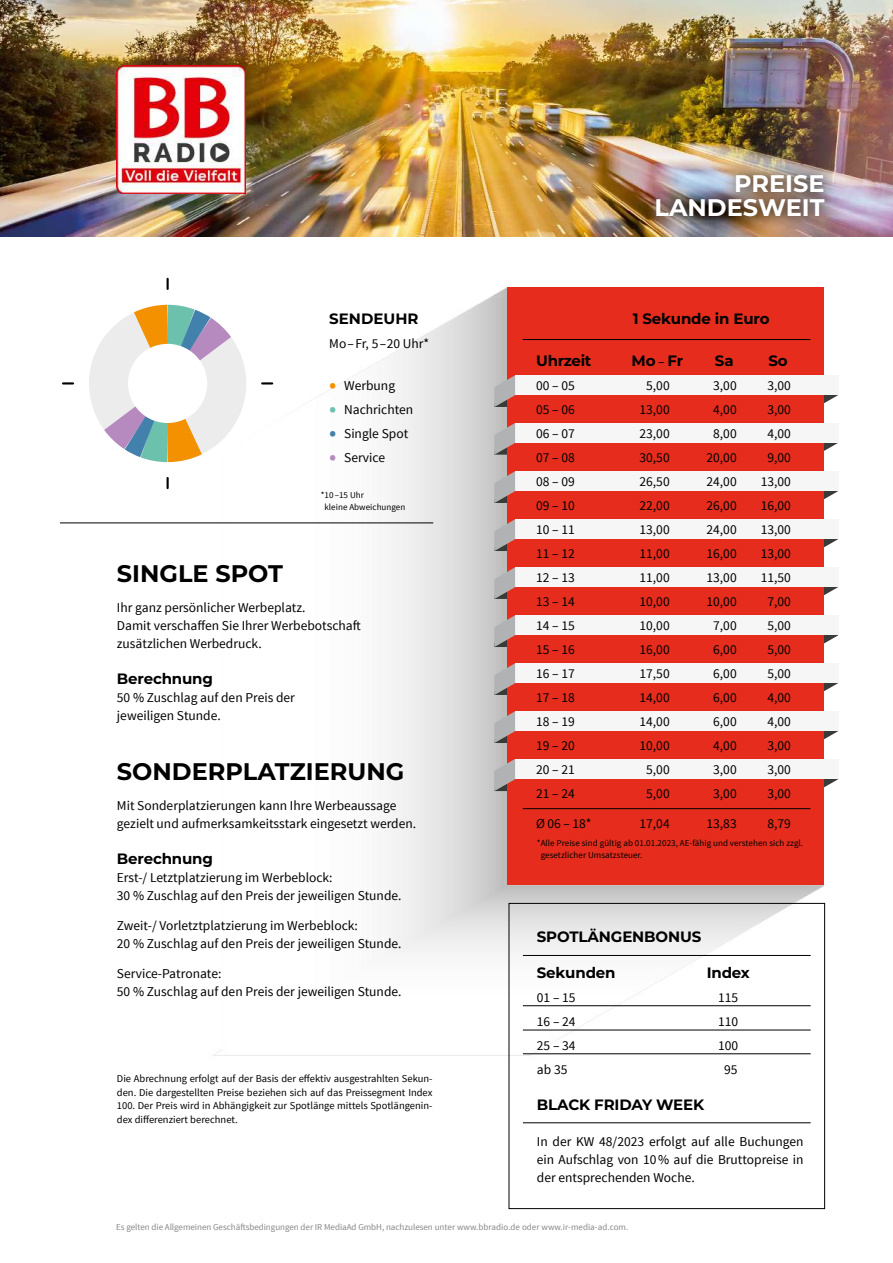
<style>
.page{position:relative;width:893px;height:1263px;background:#fff}
.page>*{position:absolute;margin:0;border:0;box-sizing:border-box;transform-origin:0 0}
.t1{font:700 24px "Montserrat";color:#000}
.t2{font:700 24px/24px "Montserrat";color:#fff;text-align:right}
.t3{font:700 15px "Montserrat";letter-spacing:-.01em;color:#000}
.t4{font:13.5px/24px "Source Sans Pro";color:#000}
.t5{font:10.5px/13.5px "Source Sans Pro";color:#000;text-align:justify}
.t6{font:9px/12px "Source Sans Pro";letter-spacing:.005em;color:#000}
.t7{font:9px "Source Sans Pro";letter-spacing:-.005em;color:#868786}
.s1{font-size:24px;color:#f39100}
.s2{font-size:24px;color:#6cc1ac}
.s3{font-size:24px;color:#4381ad}
.s4{font-size:24px;color:#b68abe}
.s5{font-family:"Source Sans Pro";font-weight:400;font-size:13.5px}
</style>
<div class="page">
<img style="left:158px;top:287px;width:666px;height:864px">
<img style="left:0;top:0;width:893px;height:237px">
<svg style="left:824px;top:395px;width:14px;height:9px"></svg>
<svg style="left:824px;top:539px;width:14px;height:9px"></svg>
<svg style="left:824px;top:443px;width:14px;height:8px"></svg>
<svg style="left:824px;top:587px;width:14px;height:9px"></svg>
<svg style="left:824px;top:683px;width:14px;height:9px"></svg>
<svg style="left:824px;top:779px;width:14px;height:9px"></svg>
<svg style="left:824px;top:491px;width:14px;height:9px"></svg>
<svg style="left:824px;top:635px;width:14px;height:9px"></svg>
<svg style="left:824px;top:731px;width:14px;height:9px"></svg>
<div style="left:507px;top:288px;width:317px;height:597px;background:#e62d1d"></div>
<div style="left:515px;top:375px;width:323px;height:20px;background:#f6f6f6"></div>
<svg style="left:494px;top:375px;width:21px;height:32px"></svg>
<div style="left:515px;top:471px;width:323px;height:20px;background:#f6f6f6"></div>
<svg style="left:494px;top:471px;width:21px;height:32px"></svg>
<div style="left:515px;top:519px;width:323px;height:20px;background:#f6f6f6"></div>
<svg style="left:494px;top:519px;width:21px;height:32px"></svg>
<div style="left:515px;top:567px;width:323px;height:20px;background:#f6f6f6"></div>
<svg style="left:494px;top:567px;width:21px;height:32px"></svg>
<div style="left:515px;top:615px;width:323px;height:20px;background:#f6f6f6"></div>
<svg style="left:494px;top:615px;width:21px;height:32px"></svg>
<div style="left:515px;top:663px;width:323px;height:20px;background:#f6f6f6"></div>
<svg style="left:494px;top:663px;width:21px;height:32px"></svg>
<div style="left:515px;top:711px;width:323px;height:20px;background:#f6f6f6"></div>
<svg style="left:494px;top:711px;width:21px;height:32px"></svg>
<div style="left:515px;top:759px;width:323px;height:20px;background:#f6f6f6"></div>
<svg style="left:494px;top:759px;width:21px;height:32px"></svg>
<div style="left:515px;top:423px;width:323px;height:20px;background:#f6f6f6"></div>
<svg style="left:494px;top:423px;width:21px;height:32px"></svg>
<hr style="left:523px;top:808px;width:287px;height:1px;background:#000">
<hr style="left:523px;top:339px;width:287px;height:1px;background:#000">
<hr style="left:60px;top:523px;width:373px;height:1px;background:#000">
<hr style="left:523px;top:955px;width:288px;height:1px;background:#000">
<hr style="left:523px;top:1005px;width:288px;height:1px;background:#000">
<hr style="left:523px;top:1030px;width:288px;height:1px;background:#000">
<hr style="left:523px;top:1053px;width:288px;height:1px;background:#000">
<hr style="left:523px;top:1122px;width:288px;height:1px;background:#000">
<svg style="left:63px;top:277px;width:209px;height:214px"></svg>
<img style="left:642px;top:161px;width:195px;height:69px">
<img style="left:117px;top:66px;width:128px;height:128px">
<div style="left:509px;top:903px;width:316px;height:306px;border:1px solid #000"></div>
<p class="t3" style="left:329px;top:308px;width:91px">SENDEUHR</p>
<p class="t4" style="left:329px;top:332px;width:101px">Mo–Fr, 5–20 Uhr*</p>
<p class="t4" style="left:329px;top:374px;width:67px"><span class="s1">•</span> Werbung</p>
<p class="t4" style="left:329px;top:398px;width:85px"><span class="s2">•</span> Nachrichten</p>
<p class="t4" style="left:329px;top:422px;width:80px"><span class="s3">•</span> Single Spot</p>
<p class="t4" style="left:329px;top:446px;width:57px"><span class="s4">•</span> Service</p>
<h1 class="t1" style="left:117px;top:556px;width:168px">SINGLE SPOT</h1>
<p class="t6" style="left:324px;top:489px;width:82px;text-indent:-4px">*10 –15 Uhr<br>kleine Abweichungen</p>
<p class="t4" style="left:117px;top:599px;width:245px;line-height:18px">Ihr ganz persönlicher Werbeplatz.<br>Damit verschaffen Sie Ihrer Werbebotschaft zusätzlichen Werbedruck.</p>
<p class="t3" style="left:117px;top:668px;width:98px">Berechnung</p>
<p class="t4" style="left:117px;top:689px;width:180px;line-height:18px">50 % Zuschlag auf den Preis der jeweiligen Stunde.</p>
<h1 class="t1" style="left:117px;top:754px;width:289px">SONDERPLATZIERUNG</h1>
<p class="t4" style="left:117px;top:797px;width:301px;line-height:18px">Mit Sonderplatzierungen kann Ihre Werbeaussage gezielt und aufmerksamkeitsstark eingesetzt werden.</p>
<p class="t3" style="left:117px;top:848px;width:98px">Berechnung</p>
<p class="t4" style="left:117px;top:869px;width:286px;line-height:18px">Erst-/ Letztplatzierung im Werbeblock:<br>30 % Zuschlag auf den Preis der jeweiligen Stunde.</p>
<p class="t4" style="left:117px;top:917px;width:286px;line-height:18px">Zweit-/ Vorletztplatzierung im Werbeblock:<br>20 % Zuschlag auf den Preis der jeweiligen Stunde.</p>
<p class="t4" style="left:117px;top:965px;width:286px;line-height:18px">Service-Patronate:<br>50 % Zuschlag auf den Preis der jeweiligen Stunde.</p>
<p class="t5" style="left:117px;top:1072px;width:317px">Die Abrechnung erfolgt auf der Basis der effektiv ausgestrahlten Sekun&shy;den. Die dargestellten Preise beziehen sich auf das Preissegment Index 100. Der Preis wird in Abhängigkeit zur Spotlänge mittels Spotlängenin&shy;dex differenziert berechnet.</p>
<h1 class="t2" style="left:654px;top:170px;width:172px">PREISE<br>LANDESWEIT</h1>
<p class="t3" style="left:633px;top:308px;width:138px">1 Sekunde in Euro</p>
<p class="t3" style="left:536px;top:350px;width:57px">Uhrzeit</p>
<p class="t4" style="left:536px;top:374px;width:40px;text-align:justify">00 – 05<br>05 – 06<br>06 – 07<br>07 – 08<br>08 – 09<br>09 – 10<br>10 – 11<br>11 – 12<br>12 – 13<br>13 – 14<br>14 – 15<br>15 – 16<br>16 – 17<br>17 – 18<br>18 – 19<br>19 – 20<br>20 – 21<br>21 – 24</p>
<p class="t4" style="left:536px;top:812px;width:57px">Ø 06 – 18*</p>
<p class="t6" style="left:541px;top:837px;width:264px;text-indent:-4px">*Alle Preise sind gültig ab 01.01.2023, AE-fähig und verstehen sich zzgl. gesetzlicher Umsatzsteuer.</p>
<p class="t3" style="left:715px;top:350px;width:20px">Sa</p>
<p class="t4" style="left:706px;top:374px;width:32px;text-align:center">3,00<br>4,00<br>8,00<br>20,00<br>24,00<br>26,00<br>24,00<br>16,00<br>13,00<br>10,00<br>7,00<br>6,00<br>6,00<br>6,00<br>6,00<br>4,00<br>3,00<br>3,00</p>
<p class="t4" style="left:706px;top:812px;width:32px">13,83</p>
<p class="t3" style="left:769px;top:350px;width:21px">So</p>
<p class="t4" style="left:761px;top:374px;width:32px;text-align:center">3,00<br>3,00<br>4,00<br>9,00<br>13,00<br>16,00<br>13,00<br>13,00<br>11,50<br>7,00<br>5,00<br>5,00<br>5,00<br>4,00<br>4,00<br>3,00<br>3,00<br>3,00</p>
<p class="t4" style="left:767px;top:812px;width:25px">8,79</p>
<p class="t3" style="left:632px;top:350px;width:53px">Mo <span class="s5">–</span> Fr</p>
<p class="t4" style="left:639px;top:374px;width:32px;text-align:center">5,00<br>13,00<br>23,00<br>30,50<br>26,50<br>22,00<br>13,00<br>11,00<br>11,00<br>10,00<br>10,00<br>16,00<br>17,50<br>14,00<br>14,00<br>10,00<br>5,00<br>5,00</p>
<p class="t4" style="left:639px;top:812px;width:32px">17,04</p>
<p class="t3" style="left:537px;top:926px;width:166px">SPOTLÄNGENBONUS</p>
<p class="t3" style="left:537px;top:962px;width:80px">Sekunden</p>
<p class="t4" style="left:537px;top:986px;width:40px;text-align:justify">01 – 15<br>16 – 24<br>25 – 34 ab 35</p>
<p class="t3" style="left:707px;top:962px;width:45px">Index</p>
<p class="t4" style="left:718px;top:986px;width:22px;text-align:center">115<br>110<br>100<br>95</p>
<p class="t3" style="left:537px;top:1094px;width:169px">BLACK FRIDAY WEEK</p>
<p class="t4" style="left:537px;top:1133px;width:268px;line-height:18px;text-align:justify">In der KW 48/2023 erfolgt auf alle Buchungen ein Aufschlag von 10% auf die Bruttopreise in der entsprechenden Woche.</p>
<p class="t7" style="left:116px;top:1222px;width:514px">Es gelten die Allgemeinen Geschäftsbedingungen der IR MediaAd GmbH, nachzulesen unter www.bbradio.de oder www.ir-media-ad.com.</p>
</div>
